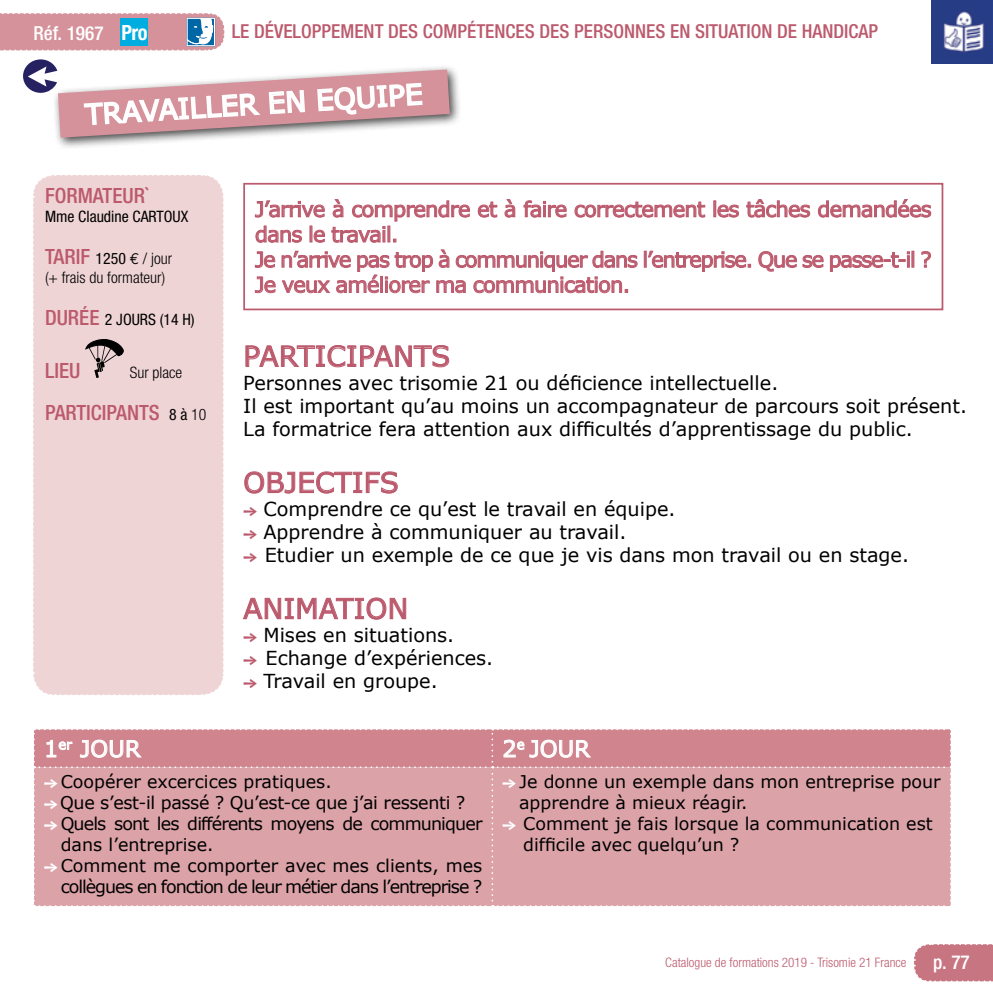
<style>
.page{position:relative;width:993px;height:993px;background:#fff}
.page>*{position:absolute;margin:0;border:0;box-sizing:border-box;transform-origin:0 0}
.t1{font:28px "Verdana";color:#bc5a6d}
.t2{font:28px "Verdana";color:#fff}
.t3{font:22.75px "Verdana";color:#fff}
.t4{font:21px/25.2px "Verdana";letter-spacing:-.04em;color:#bc5a6d}
.t5{font:500 condensed 21px "Helvetica Neue";color:#bc5a6d}
.t6{font:700 condensed 21px "Helvetica Neue";color:#fff}
.t7{font:19.25px/23.1px "Verdana";color:#000}
.t8{font:500 condensed 19.25px "Helvetica Neue";color:#bc5a6d}
.t9{font:500 condensed 19.25px "Helvetica Neue";color:#fff}
.t10{font:17.5px "Verdana";color:#000}
.t11{font:17.5px "Verdana";letter-spacing:-.06em;color:#000}
.t12{font:17.5px "Verdana";letter-spacing:-.02em;color:#000}
.t13{font:17.5px "Verdana";letter-spacing:-.05em;color:#000}
.t14{font:condensed 15.75px "Helvetica Neue";color:#000}
.t15{font:300 condensed 15.75px "Helvetica Neue";color:#000}
.t16{font:300 condensed 13.12px "Helvetica Neue";color:#bc5a6d}
.s1{font-weight:400;font-size:15.75px;color:#000}
.s2{font-family:"Euro Mono";font-weight:400;font-stretch:normal;font-size:15.75px;color:#000}
.s3{font-weight:300;font-size:15.75px;color:#000}
.s4{font-weight:500;font-size:21px;color:#bc5a6d}
.s5{font-weight:300}
.s6{font-family:"Fleches Left Right";font-size:17.5px;color:#bc5a6d}
.s7{font-family:"Fleches Left Right";color:#fff}
</style>
<div class="page">
<svg style="left:914px;top:944px;width:79px;height:38px;background:#cb7e8a"></svg>
<div style="left:931px;top:0;width:61px;height:63px;background:#263d85"></div>
<img style="left:943px;top:11px;width:42px;height:42px">
<svg style="left:254px;top:200px;width:71px;height:18px"></svg>
<svg style="left:477px;top:201px;width:20px;height:17px"></svg>
<svg style="left:504px;top:199px;width:11px;height:19px"></svg>
<svg style="left:523px;top:200px;width:43px;height:18px"></svg>
<svg style="left:574px;top:201px;width:131px;height:17px"></svg>
<svg style="left:713px;top:200px;width:26px;height:18px"></svg>
<svg style="left:746px;top:199px;width:64px;height:19px"></svg>
<svg style="left:818px;top:199px;width:113px;height:19px"></svg>
<svg style="left:255px;top:225px;width:47px;height:18px"></svg>
<svg style="left:313px;top:229px;width:12px;height:14px"></svg>
<svg style="left:331px;top:199px;width:139px;height:44px"></svg>
<div style="left:643px;top:251px;width:3px;height:16px;border:1px solid #bc5a6d"></div>
<svg style="left:648px;top:250px;width:102px;height:22px"></svg>
<svg style="left:758px;top:251px;width:38px;height:21px"></svg>
<svg style="left:802px;top:255px;width:21px;height:13px"></svg>
<svg style="left:829px;top:251px;width:84px;height:21px"></svg>
<svg style="left:921px;top:251px;width:10px;height:17px"></svg>
<svg style="left:254px;top:249px;width:383px;height:44px"></svg>
<div style="left:243px;top:183px;width:700px;height:127px;border:2px solid #bc5a6d"></div>
<svg style="left:34px;top:729px;width:917px;height:177px;background:#d89da3"></svg>
<svg style="left:245px;top:345px;width:204px;height:22px"></svg>
<svg style="left:244px;top:471px;width:154px;height:22px"></svg>
<svg style="left:243px;top:597px;width:163px;height:22px"></svg>
<div style="left:33px;top:175px;width:191px;height:520px;background:#efd4d5"></div>
<div style="left:52px;top:64px;width:410px;height:86px;background:#000;opacity:.75"></div>
<svg style="left:0;top:13px;width:449px;height:137px"></svg>
<p class="t9" style="left:33px;top:21px;width:72px">RÉF. 1967</p>
<p class="t6" style="left:121px;top:20px;width:28px">Pro</p>
<p class="t8" style="left:231px;top:20px;width:34px">LE DÉVELOPPEMENT</p>
<p class="t8" style="left:388px;top:20px;width:11px">DES</p>
<p class="t8" style="left:422px;top:20px;width:12px">COMPÉTENCES</p>
<p class="t8" style="left:539px;top:20px;width:11px">DES</p>
<p class="t8" style="left:574px;top:20px;width:11px">PERSONNES</p>
<p class="t8" style="left:669px;top:20px;width:35px">EN SITUATION</p>
<p class="t8" style="left:776px;top:20px;width:35px">DE HANDICAP</p>
<h1 class="t2" style="left:84px;top:98px;width:290px;rotate:-4deg">TRAVAILLER en equipe</h1>
<p class="t5" style="left:45px;top:183px;width:106px">FORMATEUR`</p>
<p class="t14" style="left:45px;top:207px;width:145px">Mme Claudine CARTOUX</p>
<p class="t5" style="left:45px;top:244px;width:128px">TARIF <span class="s1">1250</span> <span class="s2">€</span> <span class="s3">/ jour</span></p>
<p class="t15" style="left:45px;top:268px;width:122px">(+ frais du formateur)</p>
<p class="t14" style="left:45px;top:310px;width:151px"><span class="s4">DURÉE</span> 2 JOURS (14 H)</p>
<p class="t5" style="left:45px;top:358px;width:37px">LIEU</p>
<p class="t15" style="left:130px;top:363px;width:54px">Sur place</p>
<p class="t5" style="left:45px;top:400px;width:11px">PARTICIPANTS</p>
<p class="t14" style="left:169px;top:405px;width:39px">8 à <span class="s5">10</span></p>
<p class="t4" style="left:255px;top:197px;width:678px">J’arrive à comprendre et à faire correctement les tâches demandées dans le travail.<br>Je n’arrive pas trop à communiquer dans l’entreprise. Que se passe-t-il ?<br>Je veux améliorer ma communication.</p>
<h1 class="t1" style="left:243px;top:338px;width:208px">PARTICIPANTS</h1>
<p class="t7" style="left:243px;top:371px;width:725px">Personnes avec trisomie 21 ou déficience intellectuelle.<br>Il est important qu’au moins un accompagnateur de parcours soit présent.<br>La formatrice fera attention aux difficultés d’apprentissage du public.</p>
<h1 class="t1" style="left:243px;top:464px;width:58px">Objecti</h1>
<h1 class="t1" style="left:363px;top:464px;width:32px">fs</h1>
<p class="t7" style="left:243px;top:497px;width:667px"><span class="s6">r</span> Comprendre ce qu’est le travail en équipe.<br><span class="s6">r</span> Apprendre à communiquer au travail.<br><span class="s6">r</span> Etudier un exemple de ce que je vis dans mon travail ou en stage.</p>
<h1 class="t1" style="left:243px;top:590px;width:38px">Animation</h1>
<p class="t7" style="left:243px;top:623px;width:251px"><span class="s6">r</span> Mises en situations.<br><span class="s6">r</span> Echange d’expériences. <span class="s6">r</span> Travail en groupe.</p>
<p class="t3" style="left:44px;top:734px;width:98px">1<sup>er</sup> JOUR</p>
<p class="t3" style="left:502px;top:734px;width:89px">2<sup>e</sup> JOUR</p>
<p class="t10" style="left:44px;top:769px;width:289px"><span class="s7">r</span>Coopérer excercices pratiques.</p>
<p class="t12" style="left:44px;top:790px;width:423px"><span class="s7">r</span>Que s’est-il passé ? Qu’est-ce que j’ai ressenti ?</p>
<p class="t13" style="left:44px;top:811px;width:440px"><span class="s7">r</span> Quels sont les différents moyens de communiquer</p>
<p class="t10" style="left:61px;top:832px;width:154px">dans l’entreprise.</p>
<p class="t10" style="left:44px;top:853px;width:440px"><span class="s7">r</span>Comment me comporter avec mes clients, mes</p>
<p class="t11" style="left:61px;top:874px;width:423px">collègues en fonction de leur métier dans l’entreprise ?</p>
<p class="t10" style="left:502px;top:769px;width:440px"><span class="s7">r</span>Je donne un exemple dans mon entreprise pour</p>
<p class="t10" style="left:519px;top:790px;width:230px">apprendre à mieux réagir.</p>
<p class="t10" style="left:502px;top:811px;width:432px"><span class="s7">r</span> Comment je fais lorsque la communication est</p>
<p class="t10" style="left:523px;top:832px;width:218px">difficile avec quelqu’un ?</p>
<p class="t16" style="left:665px;top:954px;width:243px">Catalogue de formations 2019 - Trisomie 21 France</p>
<p class="t9" style="left:932px;top:950px;width:38px">P. 77</p>
</div>
